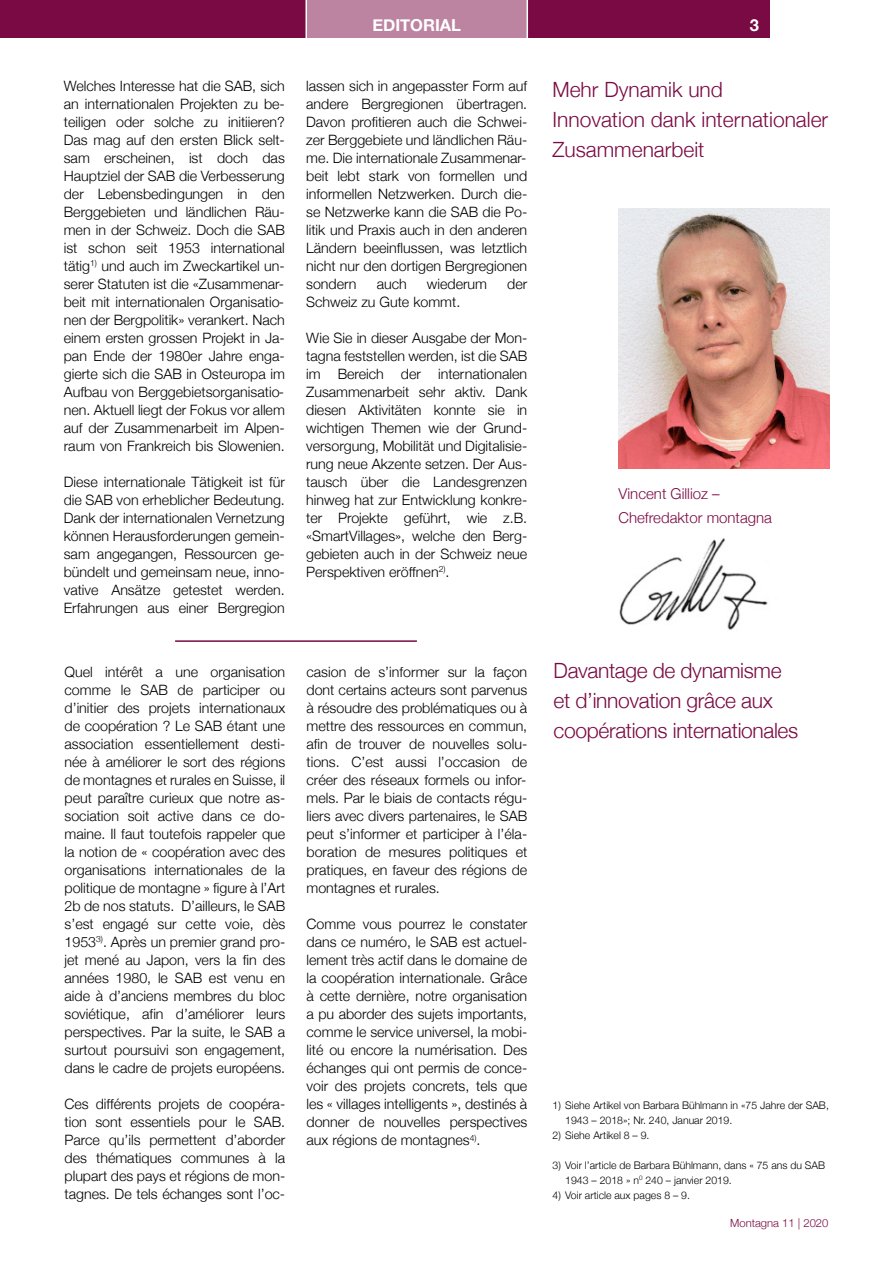
<style>
.page{position:relative;width:893px;height:1263px;background:#fff}
.page>*{position:absolute;margin:0;border:0;box-sizing:border-box;transform-origin:0 0}
.t1{font:21px/30px "font 0000000025519 a 1 d";letter-spacing:-.015em;color:#7a0a43}
.t2{font:16.5px "font 0000000025519 a 1 d";color:#fff}
.t3{font:15px/24px "font 0000000025519 a 1 d";color:#7a0a43}
.t4{font:14.25px/18px "font 0000000025519 a 1 d";color:#000;text-align:justify}
.t5{font:11.25px "font 0000000025519 a 1 d";color:#7a0a43}
.t6{font:10.5px/15px "font 0000000025519 a 1 d";color:#000}
</style>
<div class="page">
<hr style="left:175px;top:640px;width:242px;height:2px;background:#7a0a43">
<div style="left:0;top:0;width:770px;height:38px;background:#7a0a43"></div>
<div style="left:306px;top:0;width:221px;height:38px;background:#bc84a1"></div>
<hr style="left:526px;top:0;width:2px;height:46px;background:#fff">
<hr style="left:305px;top:0;width:2px;height:46px;background:#fff">
<img style="left:619px;top:538px;width:149px;height:92px">
<img style="left:619px;top:208px;width:210px;height:260px">
<p class="t4" style="left:64px;top:76px;width:223px">Welches Interesse hat die SAB, sich an internationalen Projekten zu be&shy;teiligen oder solche zu initiieren?<br>Das mag auf den ersten Blick selt&shy;sam erscheinen, ist doch das Hauptziel der SAB die Verbesserung der Lebensbedingungen in den Berggebieten und ländlichen Räu&shy;men in der Schweiz. Doch die SAB ist schon seit 1953 international tätig<sup>1)</sup> und auch im Zweckartikel un&shy;serer Statuten ist die «Zusammenar&shy;beit mit internationalen Organisatio&shy;nen der Bergpolitik» verankert. Nach einem ersten grossen Projekt in Ja&shy;pan Ende der 1980er Jahre enga&shy;gierte sich die SAB in Osteuropa im Aufbau von Berggebietsorganisatio&shy;nen. Aktuell liegt der Fokus vor allem auf der Zusammenarbeit im Alpen&shy;raum von Frankreich bis Slowenien.</p>
<p class="t4" style="left:64px;top:472px;width:223px">Diese internationale Tätigkeit ist für die SAB von erheblicher Bedeutung.<br>Dank der internationalen Vernetzung können Herausforderungen gemein&shy;sam angegangen, Ressourcen ge&shy;bündelt und gemeinsam neue, inno&shy;vative Ansätze getestet werden.<br>Erfahrungen aus einer Bergregion</p>
<p class="t4" style="left:65px;top:663px;width:222px">Quel intérêt a une organisation comme le SAB de participer ou d’initier des projets internationaux de coopération ? Le SAB étant une association essentiellement desti&shy;née à améliorer le sort des régions de montagnes et rurales en Suisse, il peut paraître curieux que notre as&shy;sociation soit active dans ce do&shy;maine. Il faut toutefois rappeler que la notion de « coopération avec des organisations internationales de la politique de montagne » figure à l’Art 2b de nos statuts. D’ailleurs, le SAB s’est engagé sur cette voie, dès 1953<sup>3)</sup>. Après un premier grand pro&shy;jet mené au Japon, vers la fin des années 1980, le SAB est venu en aide à d’anciens membres du bloc soviétique, afin d’améliorer leurs perspectives. Par la suite, le SAB a surtout poursuivi son engagement, dans le cadre de projets européens.</p>
<p class="t4" style="left:65px;top:1095px;width:222px">Ces différents projets de coopéra&shy;tion sont essentiels pour le SAB.<br>Parce qu’ils permettent d’aborder des thématiques communes à la plupart des pays et régions de mon&shy;tagnes. De tels échanges sont l’oc-</p>
<p class="t2" style="left:372px;top:15px;width:90px">edItorIal</p>
<p class="t2" style="left:750px;top:15px;width:11px">3</p>
<p class="t4" style="left:306px;top:76px;width:223px">lassen sich in angepasster Form auf andere Bergregionen übertragen.<br>Davon profitieren auch die Schwei&shy;zer Berggebiete und ländlichen Räu&shy;me. Die internationale Zusammenar&shy;beit lebt stark von formellen und informellen Netzwerken. Durch die&shy;se Netzwerke kann die SAB die Po&shy;litik und Praxis auch in den anderen Ländern beeinflussen, was letztlich nicht nur den dortigen Bergregionen sondern</p>
<p class="t4" style="left:377px;top:274px;width:32px">auch</p>
<p class="t4" style="left:427px;top:274px;width:62px">wiederum</p>
<p class="t4" style="left:507px;top:274px;width:22px">der</p>
<p class="t4" style="left:306px;top:292px;width:156px">Schweiz zu Gute kommt.</p>
<p class="t4" style="left:306px;top:328px;width:223px">Wie Sie in dieser Ausgabe der Mon&shy;tagna feststellen werden, ist die SAB im Bereich der internationalen Zusammenarbeit sehr aktiv. Dank diesen Aktivitäten konnte sie in wichtigen Themen wie der Grund&shy;versorgung, Mobilität und Digitalisie&shy;rung neue Akzente setzen. Der Aus&shy;tausch über die Landesgrenzen hinweg hat zur Entwicklung konkre&shy;ter Projekte geführt, wie z.B. «SmartVillages», welche den Berg&shy;gebieten auch in der Schweiz neue Perspektiven eröffnen<sup>2)</sup>.</p>
<h1 class="t1" style="left:552px;top:74px;width:277px">Mehr Dynamik und<br>Innovation dank internationaler<br>Zusammenarbeit</h1>
<p class="t3" style="left:619px;top:481px;width:155px">Vincent Gillioz –<br>Chefredaktor montagna</p>
<p class="t4" style="left:307px;top:663px;width:222px">casion de s’informer sur la façon dont certains acteurs sont parvenus à résoudre des problématiques ou à mettre des ressources en commun, afin de trouver de nouvelles solu&shy;tions. C’est aussi l’occasion de créer des réseaux formels ou infor&shy;mels. Par le biais de contacts régu&shy;liers avec divers partenaires, le SAB peut s’informer et participer à l’éla&shy;boration de mesures politiques et pratiques, en faveur des régions de montagnes et rurales.</p>
<p class="t4" style="left:306px;top:915px;width:222px">Comme vous pourrez le constater dans ce numéro, le SAB est actuel&shy;lement très actif dans le domaine de la coopération internationale. Grâce à cette dernière, notre organisation a pu aborder des sujets importants, comme le service universel, la mobi&shy;lité ou encore la numérisation. Des échanges qui ont permis de conce&shy;voir des projets concrets, tels que les « villages intelligents », destinés à donner de nouvelles perspectives aux régions de montagnes<sup>4)</sup>.</p>
<h1 class="t1" style="left:554px;top:655px;width:246px">Davantage de dynamisme et d’innovation grâce aux coopérations internationales</h1>
<p class="t6" style="left:565px;top:1097px;width:265px;text-indent:-13px">1) Siehe Artikel von Barbara Bühlmann in «75 Jahre der SAB,<br>1943 – 2018»; Nr. 240, Januar 2019.</p>
<p class="t6" style="left:553px;top:1127px;width:98px">2) Siehe Artikel 8 – 9.</p>
<p class="t6" style="left:565px;top:1157px;width:261px;text-indent:-13px">3) Voir l’article de Barbara Bühlmann, dans « 75 ans du SAB<br>1943 – 2018 » n<sup>0</sup> 240 – janvier 2019.</p>
<p class="t6" style="left:553px;top:1187px;width:139px">4) Voir article aux pages 8 – 9.</p>
<p class="t5" style="left:730px;top:1216px;width:100px">Montagna 11 | 2020</p>
</div>
